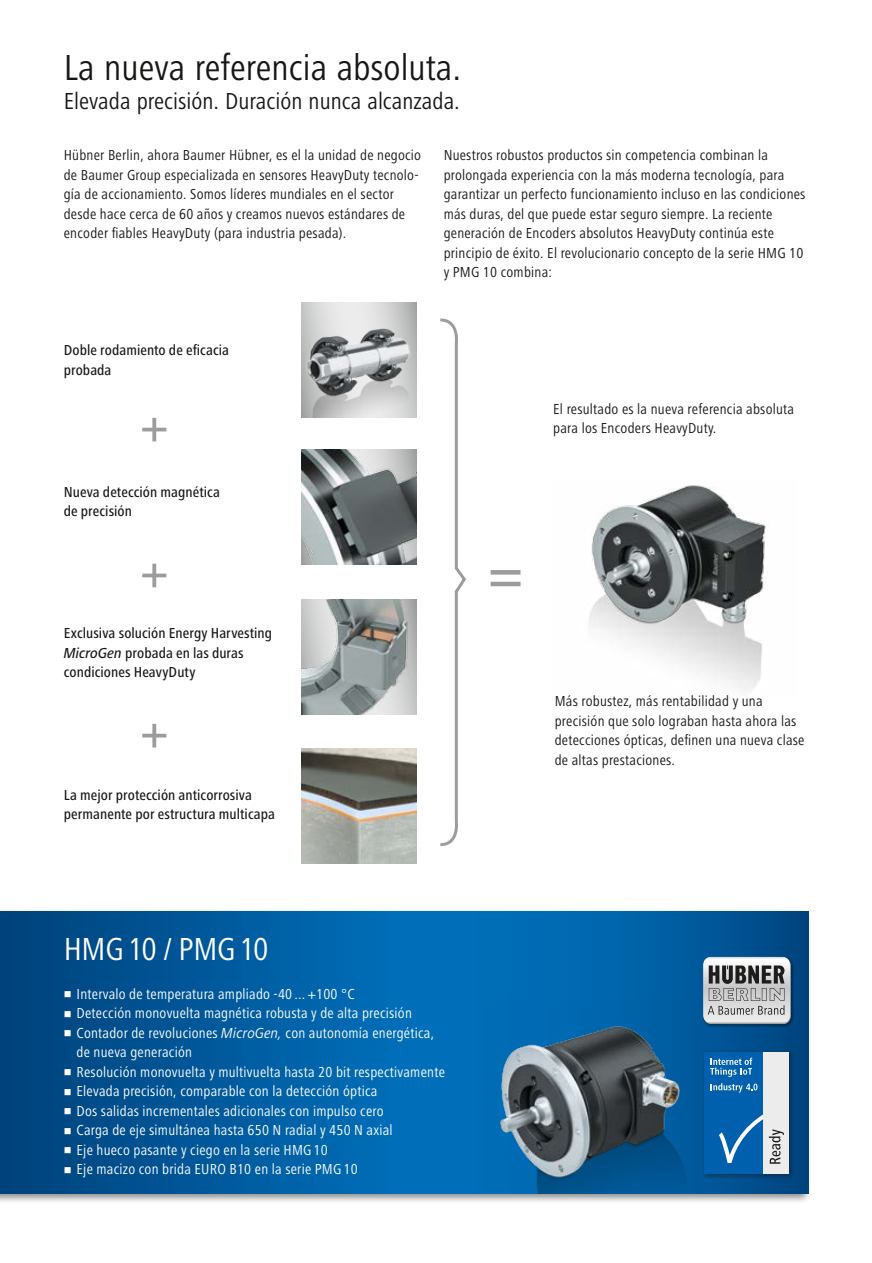
<style>
.page{position:relative;width:872px;height:1263px;background:#fff}
.page>*{position:absolute;margin:0;border:0;box-sizing:border-box;transform-origin:0 0}
.t1{font:condensed 37.5px "Frutiger Next LT";color:#181716}
.t2{font:condensed 33px "Frutiger Next LT";letter-spacing:-.01em;color:#fff}
.t3{font:condensed 24px "Frutiger Next LT";color:#181716}
.t4{font:condensed 15px/19.5px "Frutiger Next LT";letter-spacing:.015em;color:#181716}
.t5{font:condensed 15px/19.5px "Frutiger Next LT";letter-spacing:.015em;color:#fff}
.t6{font:500 condensed 15px/19.5px "Frutiger Next LT";letter-spacing:.005em;color:#181716}
.s1{font-style:italic;font-stretch:normal}
</style>
<div class="page">
<svg style="left:490px;top:570px;width:30px;height:16px"></svg>
<svg style="left:440px;top:318px;width:26px;height:529px"></svg>
<svg style="left:142px;top:418px;width:24px;height:23px"></svg>
<svg style="left:142px;top:564px;width:24px;height:23px"></svg>
<svg style="left:142px;top:724px;width:24px;height:23px"></svg>
<svg style="left:301px;top:302px;width:115px;height:12px"></svg>
<img style="left:301px;top:314px;width:115px;height:103px">
<img style="left:301px;top:599px;width:115px;height:115px">
<img style="left:588px;top:485px;width:181px;height:205px">
<img style="left:301px;top:748px;width:115px;height:115px">
<img style="left:301px;top:449px;width:115px;height:115px">
<div style="left:0;top:908px;width:812px;height:296px;background:#181716;opacity:.5"></div>
<svg style="left:0;top:912px;width:808px;height:282px;background:#005b9f"></svg>
<img style="left:701px;top:955px;width:93px;height:73px">
<svg style="left:703px;top:957px;width:88px;height:67px;background:#b1b1b2"></svg>
<div style="left:701px;top:1049px;width:94px;height:131px;background:#181716;opacity:.5"></div>
<div style="left:704px;top:1052px;width:60px;height:122px;background:#0060ad"></div>
<div style="left:763px;top:1052px;width:26px;height:122px;background:#ececed"></div>
<svg style="left:719px;top:1114px;width:65px;height:50px"></svg>
<svg style="left:710px;top:1058px;width:42px;height:19px"></svg>
<svg style="left:711px;top:1083px;width:46px;height:9px"></svg>
<img style="left:483px;top:1001px;width:221px;height:193px">
<svg style="left:65px;top:991px;width:6px;height:6px"></svg>
<svg style="left:65px;top:1011px;width:6px;height:6px"></svg>
<svg style="left:65px;top:1030px;width:6px;height:6px"></svg>
<svg style="left:65px;top:1069px;width:6px;height:6px"></svg>
<svg style="left:65px;top:1089px;width:6px;height:6px"></svg>
<svg style="left:65px;top:1108px;width:6px;height:6px"></svg>
<svg style="left:65px;top:1128px;width:6px;height:6px"></svg>
<svg style="left:65px;top:1147px;width:6px;height:6px"></svg>
<svg style="left:65px;top:1167px;width:6px;height:6px"></svg>
<h1 class="t1" style="left:64px;top:47px;width:399px">La nueva referencia absoluta.</h1>
<h3 class="t3" style="left:64px;top:87px;width:397px">Elevada precisión. Duración nunca alcanzada.</h3>
<p class="t4" style="left:64px;top:145px;width:359px">Hübner Berlin, ahora Baumer Hübner, es el la unidad de negocio de Baumer Group especializada en sensores HeavyDuty tecnolo&shy;gía de accionamiento. Somos líderes mundiales en el sector desde hace cerca de 60 años y creamos nuevos estándares de encoder fiables HeavyDuty (para industria pesada).</p>
<p class="t4" style="left:444px;top:145px;width:363px">Nuestros robustos productos sin competencia combinan la prolongada experiencia con la más moderna tecnología, para garantizar un perfecto funcionamiento incluso en las condiciones más duras, del que puede estar seguro siempre. La reciente generación de Encoders absolutos HeavyDuty continúa este principio de éxito. El revolucionario concepto de la serie HMG 10 y PMG 10 combina:</p>
<p class="t6" style="left:64px;top:340px;width:167px">Doble rodamiento de eficacia probada</p>
<p class="t6" style="left:64px;top:482px;width:158px">Nueva detección magnética de precisión</p>
<p class="t6" style="left:64px;top:624px;width:210px">Exclusiva solución Energy Harvesting<br><span class="s1">MicroGen</span> probada en las duras condiciones HeavyDuty</p>
<p class="t6" style="left:64px;top:785px;width:213px">La mejor protección anticorrosiva permanente por estructura multicapa</p>
<h2 class="t2" style="left:64px;top:930px;width:206px">HMG10 / PMG10</h2>
<p class="t5" style="left:77px;top:984px;width:370px">Intervalo de temperatura ampliado -40 ... +100 °C<br>Detección monovuelta magnética robusta y de alta precisión Contador de revoluciones <span class="s1">MicroGen,</span> con autonomía energética, de nueva generación<br>Resolución monovuelta y multivuelta hasta 20 bit respectivamente Elevada precisión, comparable con la detección óptica<br>Dos salidas incrementales adicionales con impulso cero<br>Carga de eje simultánea hasta 650 N radial y 450 N axial<br>Eje hueco pasante y ciego en la serie HMG10<br>Eje macizo con brida EURO B10 en la serie PMG10</p>
<p class="t4" style="left:553px;top:399px;width:242px">El resultado es la nueva referencia absoluta para los Encoders HeavyDuty.</p>
<p class="t4" style="left:555px;top:691px;width:251px">Más robustez, más rentabilidad y una precisión que solo lograban hasta ahora las detecciones ópticas, definen una nueva clase de altas prestaciones.</p>
</div>
